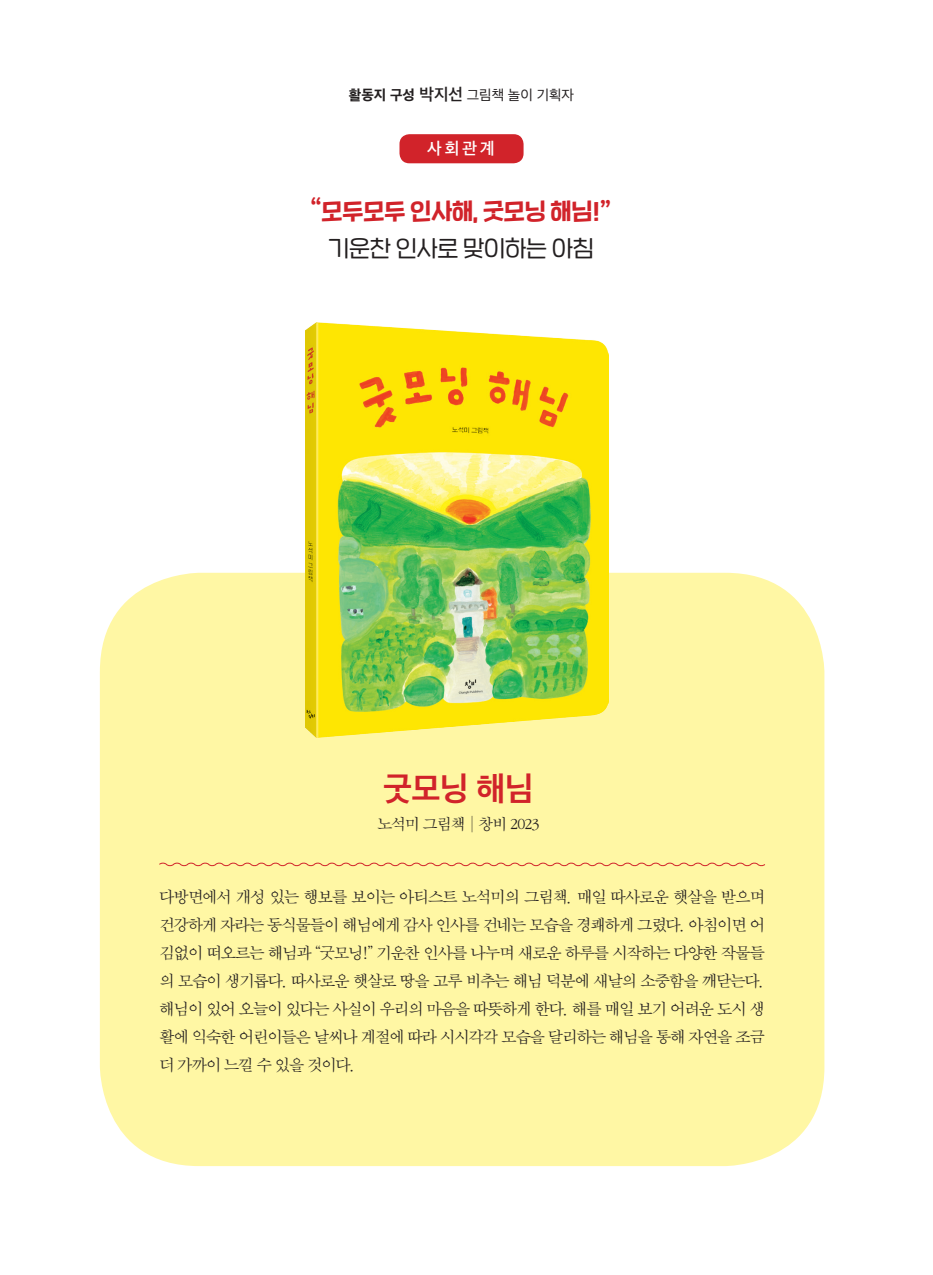
<style>
.page{position:relative;width:933px;height:1275px;background:#fff}
.page>*{position:absolute;margin:0;border:0;box-sizing:border-box;transform-origin:0 0}
.t1{font:31.5px "SD Gothic Neoa g Bd";color:#d1232a}
.t2{font:22.75px "SD Nemony 2 i Oblique Bd";color:#d1232a}
.t3{font:22.75px "SD Nemony 2 b Basic Lt";color:#231f20}
.t4{font:16.8px/28px "SD Myeongjo a Lt";letter-spacing:-.05em;color:#231f20;text-align:justify}
.t5{font:16.45px "SD Myeongjo a Lt";letter-spacing:-.05em;color:#231f20}
.t6{font:15.75px "SD Gothic Neoa f Sm";color:#fff}
.t7{font:13.47px "SD Gothic Neoa d Rg";color:#231f20}
.s1{font-family:"SD Gothic Neoa h Ex Bd"}
.s2{font-family:"SD Gothic Neoa f Sm";font-size:15.75px}
.s3{font-family:"SD Samliphopangche Basic";font-size:24.5px}
</style>
<div class="page">
<div style="left:399px;top:134px;width:124px;height:29px;background:#d1232a;border-radius:10px"></div>
<div style="left:100px;top:573px;width:724px;height:593px;background:#fff7a4;border-radius:99px"></div>
<img style="left:306px;top:322px;width:303px;height:416px">
<svg style="left:159px;top:862px;width:606px;height:5px"></svg>
<p class="t7" style="left:349px;top:88px;width:227px"><span class="s1">활동지 구성</span> <span class="s2">박지선</span> 그림책 놀이 기획자</p>
<p class="t6" style="left:427px;top:141px;width:69px">사회관계</p>
<p class="t2" style="left:311px;top:193px;width:301px"><span class="s3">“</span>모두모두 인사해, 굿모닝 해님!<span class="s3">”</span></p>
<p class="t3" style="left:328px;top:231px;width:267px">기운찬 인사로 맞이하는 아침</p>
<p class="t1" style="left:383px;top:773px;width:152px">굿모닝 해님</p>
<p class="t5" style="left:377px;top:816px;width:164px">노석미 그림책│창비 2023</p>
<p class="t4" style="left:159px;top:883px;width:607px">다방면에서 개성 있는 행보를 보이는 아티스트 노석미의 그림책. 매일 따사로운 햇살을 받으며 건강하게 자라는 동식물들이 해님에게 감사 인사를 건네는 모습을 경쾌하게 그렸다. 아침이면 어 김없이 떠오르는 해님과 “굿모닝!” 기운찬 인사를 나누며 새로운 하루를 시작하는 다양한 작물들 의 모습이 생기롭다. 따사로운 햇살로 땅을 고루 비추는 해님 덕분에 새날의 소중함을 깨닫는다. 해님이 있어 오늘이 있다는 사실이 우리의 마음을 따뜻하게 한다. 해를 매일 보기 어려운 도시 생 활에 익숙한 어린이들은 날씨나 계절에 따라 시시각각 모습을 달리하는 해님을 통해 자연을 조금 더 가까이 느낄 수 있을 것이다.</p>
</div>
